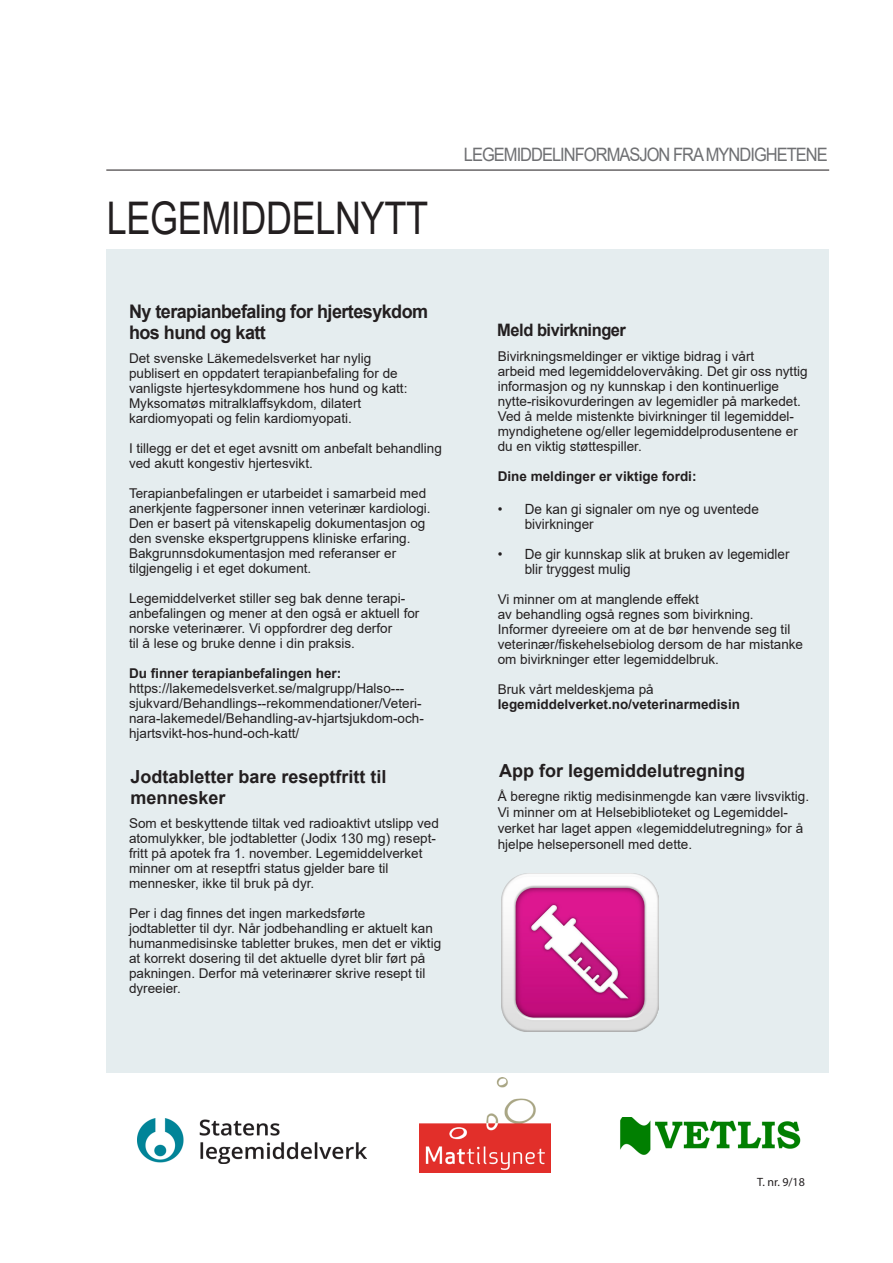
<style>
.page{position:relative;width:893px;height:1263px;background:#fff}
.page>*{position:absolute;margin:0;border:0;box-sizing:border-box;transform-origin:0 0}
.t1{font:45px "Arial";letter-spacing:-.01em;color:#231f20;scale:.8 1}
.t2{font:700 18.75px/21px "Arial";letter-spacing:-.03em;color:#231f20;scale:.96 1}
.t3{font:18.45px "Arial";letter-spacing:-.06em;color:#6f7073;scale:.89 1}
.t4{font:700 18px/21px "Arial";color:#231f20}
.t5{font:700 17.1px "Arial";letter-spacing:-.03em;color:#231f20;scale:.96 1}
.t6{font:14.1px/15px "Arial";color:#231f20;scale:.96 1}
.t7{font:13.5px/15px "Arial";color:#231f20}
.t8{font:700 13.5px/15px "Arial";color:#231f20}
.tids_nr{font:12px "Myriad Pro";color:#231f20}
.s1{font-weight:700}
.s2{font-weight:400}
</style>
<div class="page">
<div style="left:106px;top:250px;width:723px;height:823px;background:#e5edef"></div>
<hr style="left:106px;top:169px;width:723px;height:2px;background:#231f20">
<img style="left:138px;top:1118px;width:228px;height:45px">
<img style="left:620px;top:1117px;width:181px;height:38px">
<img style="left:420px;top:1077px;width:131px;height:95px">
<img style="left:501px;top:874px;width:157px;height:157px">
<p class="t1" style="left:107px;top:187px;width:403px">LEGEMIDDELNYTT</p>
<p class="t3" style="left:464px;top:142px;width:410px">LEGEMIDDELINFORMASJON FRA MYNDIGHETENE</p>
<p class="t2" style="left:129px;top:301px;width:313px">Ny terapianbefaling for hjertesykdom hos hund og katt</p>
<p class="t7" style="left:129px;top:351px;width:270px">Det svenske Läkemedelsverket har nylig publisert en oppdatert terapianbefaling for de</p>
<p class="t7" style="left:129px;top:381px;width:280px">vanligste hjertesykdommene hos hund og katt:<br>Myksomatøs mitralklaffsykdom, dilatert kardiomyopati og felin kardiomyopati.</p>
<p class="t7" style="left:129px;top:441px;width:314px">I tillegg er det et eget avsnitt om anbefalt behandling ved akutt kongestiv hjertesvikt.</p>
<p class="t7" style="left:129px;top:486px;width:303px">Terapianbefalingen er utarbeidet i samarbeid med anerkjente fagpersoner innen veterinær kardiologi.<br>Den er basert på vitenskapelig dokumentasjon og den svenske ekspertgruppens kliniske erfaring.<br>Bakgrunnsdokumentasjon med referanser er tilgjengelig i et eget dokument.</p>
<p class="t7" style="left:129px;top:591px;width:292px">Legemiddelverket stiller seg bak denne terapi&shy;anbefalingen og mener at den også er aktuell for norske veterinærer. Vi oppfordrer deg derfor<br>til å lese og bruke denne i din praksis.</p>
<p class="t7" style="left:129px;top:666px;width:296px"><span class="s1">Du finner terapianbefalingen her: </span>https://lakemedelsverket.se/malgrupp/Halso--- sjukvard/Behandlings--rekommendationer/Veteri&shy;nara-lakemedel/Behandling-av-hjartsjukdom-och&shy;hjartsvikt-hos-hund-och-katt/</p>
<p class="t4" style="left:130px;top:767px;width:258px">Jodtabletter bare reseptfritt til mennesker</p>
<p class="t7" style="left:129px;top:816px;width:311px">Som et beskyttende tiltak ved radioaktivt utslipp ved atomulykker, ble jodtabletter (Jodix 130 mg) resept&shy;fritt på apotek fra 1. november. Legemiddelverket minner om at reseptfri status gjelder bare til mennesker, ikke til bruk på dyr.</p>
<p class="t7" style="left:129px;top:906px;width:314px">Per i dag finnes det ingen markedsførte<br>jodtabletter til dyr. Når jodbehandling er aktuelt kan humanmedisinske tabletter brukes, men det er viktig at korrekt dosering til det aktuelle dyret blir ført på pakningen. Derfor må veterinærer skrive resept til dyreeier.</p>
<p class="t5" style="left:497px;top:318px;width:136px">Meld bivirkninger</p>
<p class="t7" style="left:498px;top:349px;width:258px">Bivirkningsmeldinger er viktige bidrag i vårt</p>
<p class="t7" style="left:498px;top:364px;width:311px">arbeid med legemiddelovervåking. Det gir oss nyttig</p>
<p class="t7" style="left:498px;top:379px;width:283px">informasjon og ny kunnskap i den kontinuerlige</p>
<p class="t7" style="left:498px;top:394px;width:305px">nytte-risikovurderingen av legemidler på markedet.</p>
<p class="t7" style="left:498px;top:409px;width:302px">Ved å melde mistenkte bivirkninger til legemiddel&shy;myndighetene og/eller legemiddelprodusentene er</p>
<p class="t7" style="left:498px;top:439px;width:146px">du en viktig støttespiller.</p>
<p class="t8" style="left:498px;top:469px;width:200px">Dine meldinger er viktige fordi:</p>
<p class="t6" style="left:525px;top:501px;width:245px;text-indent:-27px">• De kan gi signaler om nye og uventede bivirkninger</p>
<p class="t6" style="left:525px;top:546px;width:277px;text-indent:-27px">• De gir kunnskap slik at bruken av legemidler blir tryggest mulig</p>
<p class="t7" style="left:498px;top:592px;width:203px">Vi minner om at manglende effekt</p>
<p class="t7" style="left:498px;top:607px;width:257px">av behandling også regnes som bivirkning.</p>
<p class="t7" style="left:498px;top:622px;width:294px">Informer dyreeiere om at de bør henvende seg til</p>
<p class="t7" style="left:498px;top:637px;width:307px">veterinær/fiskehelsebiolog dersom de har mistanke</p>
<p class="t7" style="left:498px;top:652px;width:223px">om bivirkninger etter legemiddelbruk.</p>
<p class="t8" style="left:498px;top:682px;width:244px"><span class="s2">Bruk vårt meldeskjema på </span>legemiddelverket.no/veterinarmedisin</p>
<p class="t4" style="left:499px;top:760px;width:248px">App for legemiddelutregning</p>
<p class="t7" style="left:498px;top:788px;width:313px">Å beregne riktig medisinmengde kan være livsviktig.</p>
<p class="t7" style="left:498px;top:804px;width:307px;line-height:16.2px">Vi minner om at Helsebiblioteket og Legemiddel&shy;verket har laget appen «legemiddelutregning» for å</p>
<p class="t7" style="left:498px;top:837px;width:196px">hjelpe helsepersonell med dette.</p>
<p class="tids_nr" style="left:757px;top:1175px;width:49px">T. nr. 9/18</p>
</div>
